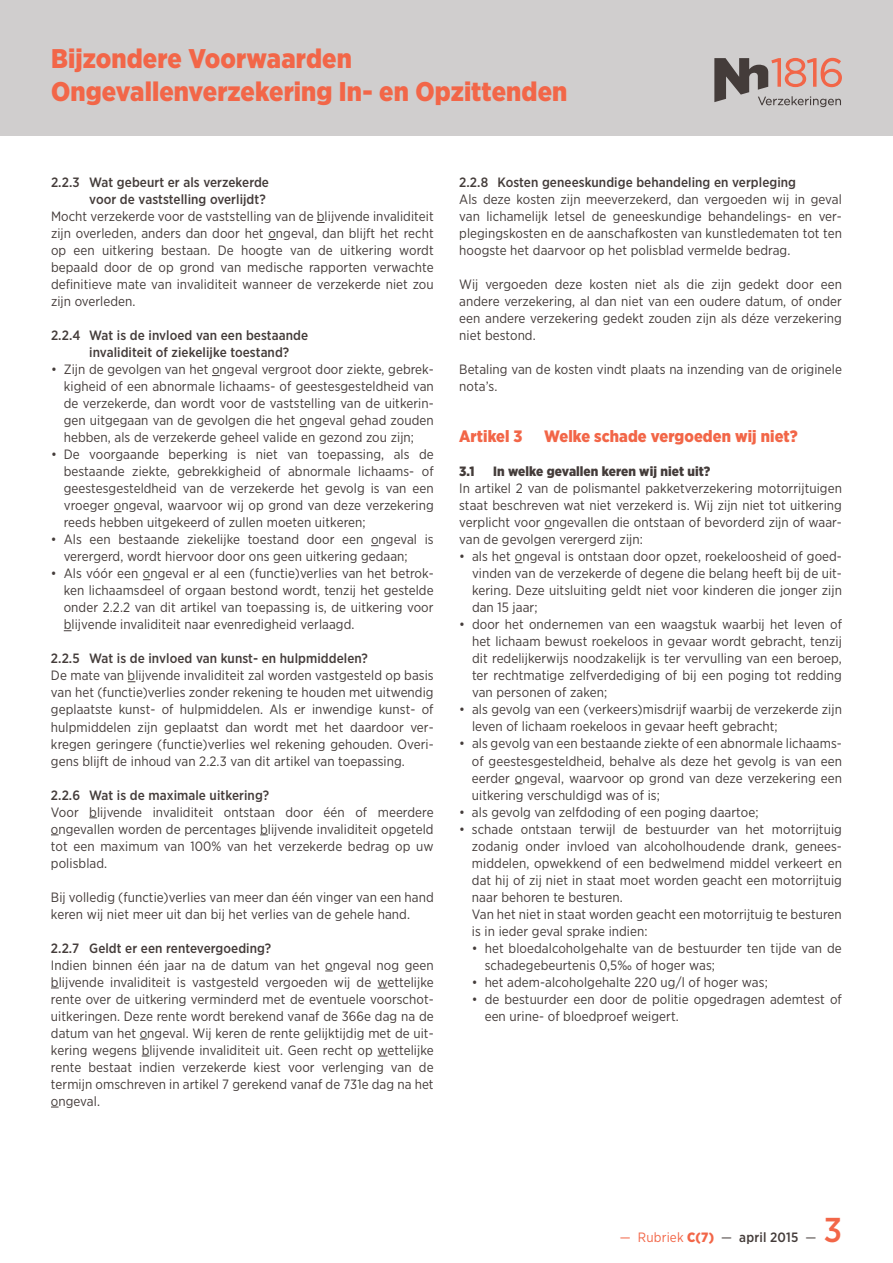
<style>
.page{position:relative;width:893px;height:1263px;background:#fff}
.page>*{position:absolute;margin:0;border:0;box-sizing:border-box;transform-origin:0 0}
.t1{font:500 34.5px "Gotham Narrow";color:#f26648}
.t2{font:900 27px/33px "Gotham Narrow";letter-spacing:.005em;color:#f26648}
.t3{font:900 16.5px "Gotham Narrow";letter-spacing:.005em;color:#f26648}
.t4{font:13.5px/17px "Gotham Narrow";letter-spacing:.005em;color:#443c3a;text-align:justify}
.t5{font:500 13.5px/17px "Gotham Narrow";letter-spacing:.005em;color:#443c3a;text-align:right}
.t6{font:900 13.5px "Gotham Narrow";letter-spacing:.005em;color:#443c3a}
.s1{font-weight:400;color:#f26648}
.s2{font-weight:900;color:#f26648}
.s3{font-weight:400}
</style>
<div class="page">
<div style="left:0;top:0;width:893px;height:136px;background:#d0cece"></div>
<svg style="left:714px;top:58px;width:128px;height:49px"></svg>
<h2 class="t2" style="left:51px;top:41px;width:518px">Bijzondere Voorwaarden<br>Ongevallenverzekering In- en Opzittenden</h2>
<p class="t5" style="left:51px;top:174px;width:219px">2.2.3 Wat gebeurt er als verzekerde voor de vaststelling overlijdt?</p>
<p class="t4" style="left:51px;top:208px;width:384px">Mocht verzekerde voor de vaststelling van de blijvende invaliditeit zijn overleden, anders dan door het ongeval, dan blijft het recht op een uitkering bestaan. De hoogte van de uitkering wordt bepaald door de op grond van medische rapporten verwachte definitieve mate van invaliditeit wanneer de verzekerde niet zou zijn overleden.</p>
<p class="t5" style="left:89px;top:327px;width:220px;text-align:left;text-indent:-38px">2.2.4 Wat is de invloed van een bestaande invaliditeit of ziekelijke toestand?</p>
<p class="t4" style="left:64px;top:361px;width:371px;text-indent:-13px">• Zijn de gevolgen van het ongeval vergroot door ziekte, gebrek&shy;kigheid of een abnormale lichaams- of geestesgesteldheid van de verzekerde, dan wordt voor de vaststelling van de uitkerin&shy;gen uitgegaan van de gevolgen die het ongeval gehad zouden hebben, als de verzekerde geheel valide en gezond zou zijn;</p>
<p class="t4" style="left:64px;top:446px;width:371px;text-indent:-13px">• De voorgaande beperking is niet van toepassing, als de bestaande ziekte, gebrekkigheid of abnormale lichaams- of geestesgesteldheid van de verzekerde het gevolg is van een vroeger ongeval, waarvoor wij op grond van deze verzekering reeds hebben uitgekeerd of zullen moeten uitkeren;</p>
<p class="t4" style="left:64px;top:531px;width:371px;text-indent:-13px">• Als een bestaande ziekelijke toestand door een ongeval is verergerd, wordt hiervoor door ons geen uitkering gedaan;</p>
<p class="t4" style="left:64px;top:565px;width:371px;text-indent:-13px">• Als vóór een ongeval er al een (functie)verlies van het betrok&shy;ken lichaamsdeel of orgaan bestond wordt, tenzij het gestelde onder 2.2.2 van dit artikel van toepassing is, de uitkering voor blijvende invaliditeit naar evenredigheid verlaagd.</p>
<p class="t5" style="left:51px;top:650px;width:318px">2.2.5 Wat is de invloed van kunst- en hulpmiddelen?</p>
<p class="t4" style="left:51px;top:667px;width:384px">De mate van blijvende invaliditeit zal worden vastgesteld op basis van het (functie)verlies zonder rekening te houden met uitwendig geplaatste kunst- of hulpmiddelen. Als er inwendige kunst- of hulpmiddelen zijn geplaatst dan wordt met het daardoor ver&shy;kregen geringere (functie)verlies wel rekening gehouden. Overi&shy;gens blijft de inhoud van 2.2.3 van dit artikel van toepassing.</p>
<p class="t5" style="left:51px;top:786px;width:220px">2.2.6 Wat is de maximale uitkering?</p>
<p class="t4" style="left:51px;top:803px;width:384px">Voor blijvende invaliditeit ontstaan door één of meerdere ongevallen worden de percentages blijvende invaliditeit opgeteld tot een maximum van 100% van het verzekerde bedrag op uw polisblad.</p>
<p class="t4" style="left:51px;top:888px;width:384px">Bij volledig (functie)verlies van meer dan één vinger van een hand keren wij niet meer uit dan bij het verlies van de gehele hand.</p>
<p class="t5" style="left:51px;top:939px;width:222px">2.2.7 Geldt er een rentevergoeding?</p>
<p class="t4" style="left:51px;top:956px;width:384px">Indien binnen één jaar na de datum van het ongeval nog geen blijvende invaliditeit is vastgesteld vergoeden wij de wettelijke rente over de uitkering verminderd met de eventuele voorschot&shy;uitkeringen. Deze rente wordt berekend vanaf de 366e dag na de datum van het ongeval. Wij keren de rente gelijktijdig met de uit&shy;kering wegens blijvende invaliditeit uit. Geen recht op wettelijke rente bestaat indien verzekerde kiest voor verlenging van de termijn omschreven in artikel 7 gerekend vanaf de 731e dag na het ongeval.</p>
<p class="t5" style="left:459px;top:174px;width:338px">2.2.8 Kosten geneeskundige behandeling en verpleging</p>
<p class="t4" style="left:459px;top:191px;width:384px">Als deze kosten zijn meeverzekerd, dan vergoeden wij in geval van lichamelijk letsel de geneeskundige behandelings- en ver&shy;plegingskosten en de aanschafkosten van kunstledematen tot ten hoogste het daarvoor op het polisblad vermelde bedrag.</p>
<p class="t4" style="left:459px;top:276px;width:384px">Wij vergoeden deze kosten niet als die zijn gedekt door een andere verzekering, al dan niet van een oudere datum, of onder een andere verzekering gedekt zouden zijn als déze verzekering niet bestond.</p>
<p class="t4" style="left:459px;top:361px;width:384px">Betaling van de kosten vindt plaats na inzending van de originele nota’s.</p>
<p class="t3" style="left:459px;top:426px;width:65px">Artikel 3</p>
<p class="t3" style="left:544px;top:426px;width:255px">Welke schade vergoeden wij niet?</p>
<p class="t6" style="left:459px;top:463px;width:17px">3.1</p>
<p class="t6" style="left:493px;top:463px;width:219px">In welke gevallen keren wij niet uit?</p>
<p class="t4" style="left:459px;top:480px;width:384px">In artikel 2 van de polismantel pakketverzekering motorrijtuigen staat beschreven wat niet verzekerd is. Wij zijn niet tot uitkering verplicht voor ongevallen die ontstaan of bevorderd zijn of waar&shy;van de gevolgen verergerd zijn:</p>
<p class="t4" style="left:472px;top:548px;width:371px;text-indent:-13px">• als het ongeval is ontstaan door opzet, roekeloosheid of goed&shy;vinden van de verzekerde of degene die belang heeft bij de uit&shy;kering. Deze uitsluiting geldt niet voor kinderen die jonger zijn dan 15 jaar;</p>
<p class="t4" style="left:472px;top:616px;width:371px;text-indent:-13px">• door het ondernemen van een waagstuk waarbij het leven of het lichaam bewust roekeloos in gevaar wordt gebracht, tenzij dit redelijkerwijs noodzakelijk is ter vervulling van een beroep, ter rechtmatige zelfverdediging of bij een poging tot redding van personen of zaken;</p>
<p class="t4" style="left:472px;top:701px;width:371px;text-indent:-13px">• als gevolg van een (verkeers)misdrijf waarbij de verzekerde zijn leven of lichaam roekeloos in gevaar heeft gebracht;</p>
<p class="t4" style="left:472px;top:735px;width:371px;text-indent:-13px">• als gevolg van een bestaande ziekte of een abnormale lichaams&shy;of geestesgesteldheid, behalve als deze het gevolg is van een eerder ongeval, waarvoor op grond van deze verzekering een uitkering verschuldigd was of is;</p>
<p class="t4" style="left:459px;top:803px;width:301px">• als gevolg van zelfdoding of een poging daartoe;</p>
<p class="t4" style="left:472px;top:820px;width:371px;text-align:left;text-indent:-13px">• schade ontstaan terwijl de bestuurder van het motorrijtuig zodanig onder invloed van alcoholhoudende drank, genees&shy;middelen, opwekkend of een bedwelmend middel verkeert en dat hij of zij niet in staat moet worden geacht een motorrijtuig naar behoren te besturen.<br>Van het niet in staat worden geacht een motorrijtuig te besturen is in ieder geval sprake indien:</p>
<p class="t4" style="left:485px;top:939px;width:359px;text-indent:-13px">• het bloedalcoholgehalte van de bestuurder ten tijde van de schadegebeurtenis 0,5‰ of hoger was;</p>
<p class="t4" style="left:472px;top:973px;width:297px">• het adem-alcoholgehalte 220 ug/l of hoger was;</p>
<p class="t4" style="left:485px;top:990px;width:359px;text-indent:-13px">• de bestuurder een door de politie opgedragen ademtest of een urine- of bloedproef weigert.</p>
<p class="t5" style="left:620px;top:1228px;width:198px"><span class="s1">— Rubriek</span> <span class="s2">C(7)</span> <span class="s3">—</span> april 2015 <span class="s3">—</span></p>
<h1 class="t1" style="left:824px;top:1208px;width:20px">3</h1>
</div>
